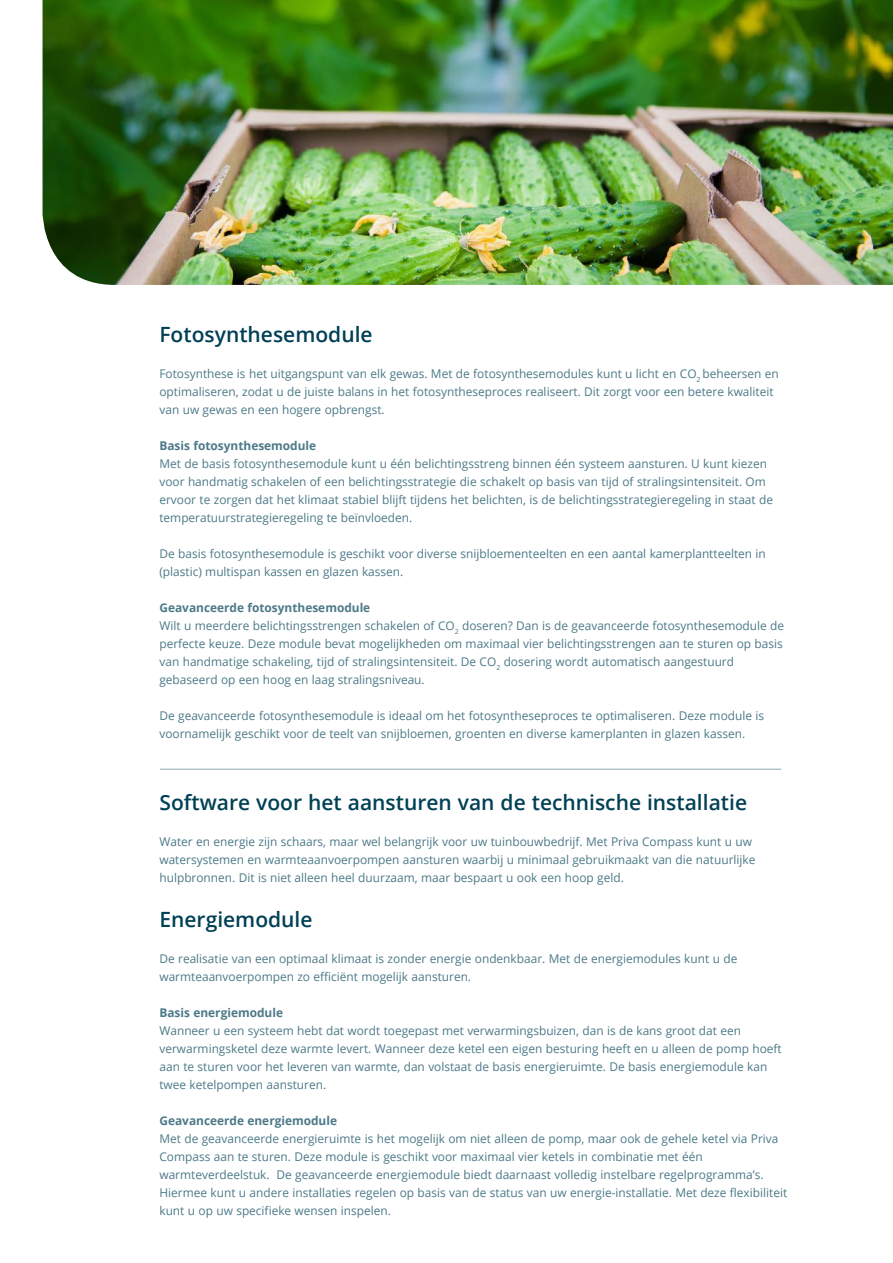
<style>
.page{position:relative;width:893px;height:1263px;background:#fff}
.page>*{position:absolute;margin:0;border:0;box-sizing:border-box;transform-origin:0 0}
.t1{font:600 21px "Open Sans";color:#004055}
.t2{font:12px/18px "Open Sans";color:#4c7988}
.t3{font:700 12px "Open Sans";color:#4c7988}
.s1{font-weight:700}
</style>
<div class="page">
<img style="left:43px;top:0;width:850px;height:285px">
<hr style="left:160px;top:769px;width:621px;height:1px;background:#99b2bb">
<h1 class="t1" style="left:159px;top:320px;width:215px">Fotosynthesemodule</h1>
<p class="t2" style="left:159px;top:364px;width:621px">Fotosynthese is het uitgangspunt van elk gewas. Met de fotosynthesemodules kunt u licht en CO<sub>2</sub> beheersen en optimaliseren, zodat u de juiste balans in het fotosyntheseproces realiseert. Dit zorgt voor een betere kwaliteit van uw gewas en een hogere opbrengst.</p>
<p class="t3" style="left:159px;top:437px;width:158px">Basis fotosynthesemodule</p>
<p class="t2" style="left:159px;top:454px;width:615px">Met de basis fotosynthesemodule kunt u één belichtingsstreng binnen één systeem aansturen. U kunt kiezen voor handmatig schakelen of een belichtingsstrategie die schakelt op basis van tijd of stralingsintensiteit. Om ervoor te zorgen dat het klimaat stabiel blijft tijdens het belichten, is de belichtingsstrategieregeling in staat de temperatuurstrategieregeling te beïnvloeden.</p>
<p class="t2" style="left:159px;top:544px;width:608px">De basis fotosynthesemodule is geschikt voor diverse snijbloementeelten en een aantal kamerplantteelten in (plastic) multispan kassen en glazen kassen.</p>
<p class="t2" style="left:159px;top:598px;width:626px"><span class="s1">Geavanceerde fotosynthesemodule<br></span>Wilt u meerdere belichtingsstrengen schakelen of CO<sub>2</sub> doseren? Dan is de geavanceerde fotosynthesemodule de perfecte keuze. Deze module bevat mogelijkheden om maximaal vier belichtingsstrengen aan te sturen op basis van handmatige schakeling, tijd of stralingsintensiteit. De CO<sub>2</sub> dosering wordt automatisch aangestuurd gebaseerd op een hoog en laag stralingsniveau.</p>
<p class="t2" style="left:159px;top:706px;width:606px">De geavanceerde fotosynthesemodule is ideaal om het fotosyntheseproces te optimaliseren. Deze module is voornamelijk geschikt voor de teelt van snijbloemen, groenten en diverse kamerplanten in glazen kassen.</p>
<h1 class="t1" style="left:159px;top:788px;width:589px">Software voor het aansturen van de technische installatie</h1>
<p class="t2" style="left:159px;top:832px;width:597px">Water en energie zijn schaars, maar wel belangrijk voor uw tuinbouwbedrijf. Met Priva Compass kunt u uw watersystemen en warmteaanvoerpompen aansturen waarbij u minimaal gebruikmaakt van die natuurlijke hulpbronnen. Dit is niet alleen heel duurzaam, maar bespaart u ook een hoop geld.</p>
<h1 class="t1" style="left:159px;top:905px;width:155px">Energiemodule</h1>
<p class="t2" style="left:159px;top:949px;width:579px">De realisatie van een optimaal klimaat is zonder energie ondenkbaar. Met de energiemodules kunt u de warmteaanvoerpompen zo efficiënt mogelijk aansturen.</p>
<p class="t3" style="left:159px;top:1004px;width:125px">Basis energiemodule</p>
<p class="t2" style="left:159px;top:1021px;width:624px">Wanneer u een systeem hebt dat wordt toegepast met verwarmingsbuizen, dan is de kans groot dat een verwarmingsketel deze warmte levert. Wanneer deze ketel een eigen besturing heeft en u alleen de pomp hoeft aan te sturen voor het leveren van warmte, dan volstaat de basis energieruimte. De basis energiemodule kan twee ketelpompen aansturen.</p>
<p class="t3" style="left:159px;top:1112px;width:179px">Geavanceerde energiemodule</p>
<p class="t2" style="left:159px;top:1129px;width:629px">Met de geavanceerde energieruimte is het mogelijk om niet alleen de pomp, maar ook de gehele ketel via Priva Compass aan te sturen. Deze module is geschikt voor maximaal vier ketels in combinatie met één warmteverdeelstuk. De geavanceerde energiemodule biedt daarnaast volledig instelbare regelprogramma’s.<br>Hiermee kunt u andere installaties regelen op basis van de status van uw energie-installatie. Met deze flexibiliteit kunt u op uw specifieke wensen inspelen.</p>
</div>
